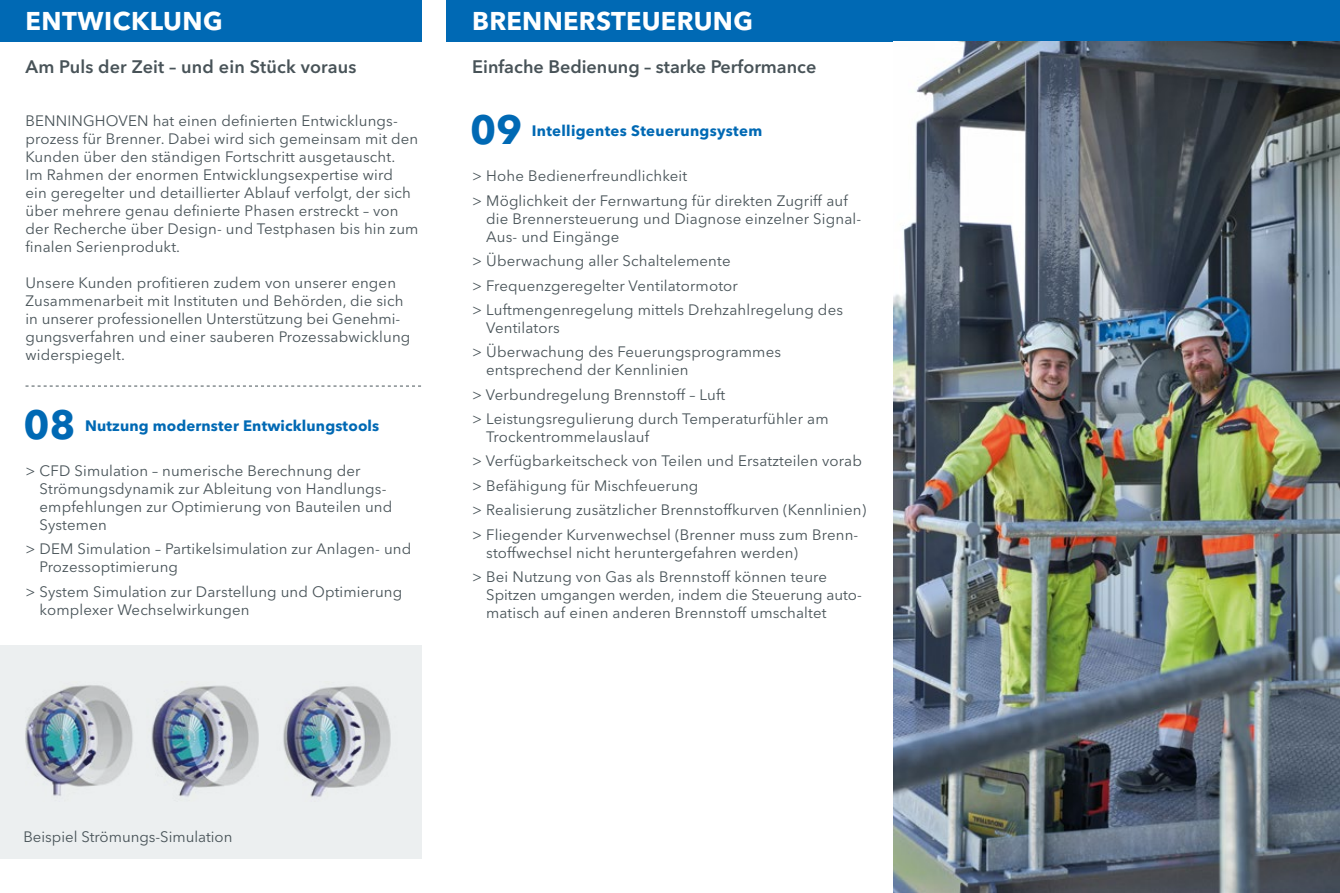
<style>
.page{position:relative;width:1340px;height:893px;background:#fff}
.page>*{position:absolute;margin:0;border:0;box-sizing:border-box;transform-origin:0 0}
.t1{font:700 40.5px "Avenir Next LT Pro";color:#0069b4}
.t2{font:700 25.5px "Avenir Next LT Pro";letter-spacing:.01em;color:#fff}
.t3{font:600 18px "Avenir Next LT Pro";color:#485358}
.t4{font:15px/18px "Avenir Next LT Pro";letter-spacing:.01em;color:#485358}
.t5{font:700 15px "Avenir Next LT Pro";letter-spacing:.01em;color:#0069b4}
</style>
<div class="page">
<div style="left:0;top:646px;width:421px;height:213px;background:#eceff0"></div>
<div style="left:0;top:0;width:421px;height:41px;background:#0069b4"></div>
<svg style="left:26px;top:386px;width:395px;height:1px"></svg>
<img style="left:25px;top:685px;width:366px;height:112px">
<div style="left:446px;top:0;width:893px;height:41px;background:#0069b4"></div>
<img style="left:893px;top:41px;width:446px;height:852px">
<h2 class="t2" style="left:26px;top:6px;width:199px">ENTWICKLUNG</h2>
<p class="t3" style="left:26px;top:56px;width:332px">Am Puls der Zeit – und ein Stück voraus</p>
<p class="t4" style="left:26px;top:112px;width:394px">BENNINGHOVEN hat einen definierten Entwicklungs&shy;prozess für Brenner. Dabei wird sich gemeinsam mit den Kunden über den ständigen Fortschritt ausgetauscht.<br>Im Rahmen der enormen Entwicklungsexpertise wird<br>ein geregelter und detaillierter Ablauf verfolgt, der sich über mehrere genau definierte Phasen erstreckt – von der Recherche über Design- und Testphasen bis hin zum finalen Serienprodukt.</p>
<p class="t4" style="left:26px;top:274px;width:386px">Unsere Kunden profitieren zudem von unserer engen Zusammenarbeit mit Instituten und Behörden, die sich in unserer professionellen Unterstützung bei Genehmi&shy;gungsverfahren und einer sauberen Prozessabwicklung widerspiegelt.</p>
<h1 class="t1" style="left:23px;top:400px;width:54px">08</h1>
<p class="t5" style="left:85px;top:416px;width:296px">Nutzung modernster Entwicklungstools</p>
<p class="t4" style="left:40px;top:462px;width:354px;text-indent:-14px">&gt; CFD Simulation – numerische Berechnung der Strömungsdynamik zur Ableitung von Handlungs&shy;empfehlungen zur Optimierung von Bauteilen und Systemen</p>
<p class="t4" style="left:40px;top:540px;width:373px;text-indent:-14px">&gt; DEM Simulation – Partikelsimulation zur Anlagen- und<br>Prozessoptimierung</p>
<p class="t4" style="left:40px;top:582px;width:364px;text-indent:-14px">&gt; System Simulation zur Darstellung und Optimierung komplexer Wechselwirkungen</p>
<h2 class="t2" style="left:472px;top:6px;width:282px">BRENNERSTEUERUNG</h2>
<p class="t3" style="left:472px;top:56px;width:346px">Einfache Bedienung – starke Performance</p>
<h1 class="t1" style="left:470px;top:105px;width:54px">09</h1>
<p class="t5" style="left:531px;top:122px;width:232px">Intelligentes Steuerungsystem</p>
<p class="t4" style="left:472px;top:164px;width:377px;line-height:24.3px">&gt; Hohe Bedienerfreundlichkeit<br>&gt; Möglichkeit der Fernwartung für direkten Zugriff auf</p>
<p class="t4" style="left:486px;top:210px;width:376px">die Brennersteuerung und Diagnose einzelner Signal-<br>Aus- und Eingänge</p>
<p class="t4" style="left:472px;top:249px;width:372px;line-height:24.3px">&gt; Überwachung aller Schaltelemente<br>&gt; Frequenzgeregelter Ventilatormotor<br>&gt; Luftmengenregelung mittels Drehzahlregelung des</p>
<p class="t4" style="left:472px;top:316px;width:310px;line-height:24.3px;text-indent:14px">Ventilators<br>&gt; Überwachung des Feuerungsprogrammes</p>
<p class="t4" style="left:472px;top:358px;width:358px;line-height:24.3px;text-indent:14px">entsprechend der Kennlinien<br>&gt; Verbundregelung Brennstoff – Luft<br>&gt; Leistungsregulierung durch Temperaturfühler am</p>
<p class="t4" style="left:472px;top:425px;width:395px;line-height:24.3px;text-indent:14px">Trockentrommelauslauf<br>&gt; Verfügbarkeitscheck von Teilen und Ersatzteilen vorab &gt; Befähigung für Mischfeuerung<br>&gt; Realisierung zusätzlicher Brennstoffkurven (Kennlinien) &gt; Fliegender Kurvenwechsel (Brenner muss zum Brenn-</p>
<p class="t4" style="left:472px;top:540px;width:356px;line-height:24.3px;text-indent:14px">stoffwechsel nicht heruntergefahren werden)<br>&gt; Bei Nutzung von Gas als Brennstoff können teure</p>
<p class="t4" style="left:486px;top:586px;width:376px">Spitzen umgangen werden, indem die Steuerung auto&shy;matisch auf einen anderen Brennstoff umschaltet</p>
<p class="t4" style="left:23px;top:828px;width:210px">Beispiel Strömungs-Simulation</p>
</div>
